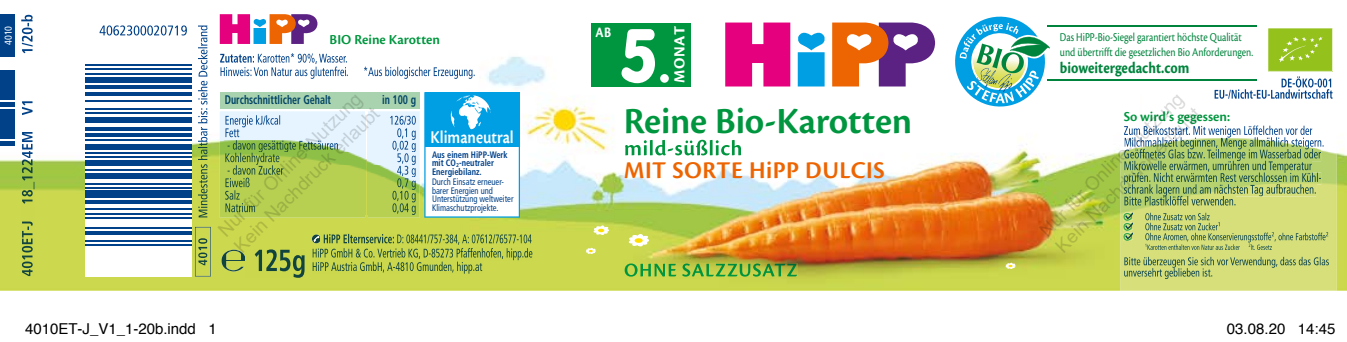
<style>
.page{position:relative;width:1347px;height:342px;background:#fff}
.page>*{position:absolute;margin:0;border:0;box-sizing:border-box;transform-origin:0 0}
.t1{font:900 74.25px "VAG Rounded";color:#fff;scale:.91 1}
.t2{font:600 38.25px "Cronos Pro";letter-spacing:-.01em;color:#00963f}
.t3{font:600 25px "Cronos Pro";letter-spacing:.02em;color:#ec6502}
.t4{font:18.75px/22.8px "Arial";color:rgb(0 0 0/.15)}
.t5{font:18.75px "Cronos MMSB";color:#fff;scale:.85 1}
.t6{font:700 16.75px "Cronos Pro";color:#00843d;scale:.85 1}
.t7{font:700 16px "Cronos Pro";letter-spacing:.03em;color:#fff}
.t8{font:15px "Helvetica";color:#000}
.t9{font:700 15px "Cronos Pro";color:#fff;scale:.85 1}
.t10{font:600 14.25px "Cronos Pro";color:#00963f}
.t11{font:12.5px/15px "Cronos Pro";color:#00843d;scale:.8 1}
.t12{font:700 condensed 12.5px "Frutiger LT Pro";color:#014366;scale:.8 1}
.t13{font:condensed 10px "Frutiger LT Pro";color:#fff}
.t14{font:condensed 9.5px/8.8px "Frutiger LT Pro";color:#004189;scale:.9 1}
.t15{font:700 condensed 9.5px/8.8px "Frutiger LT Pro";color:#004189;scale:.9 1}
.s1{font-size:50px}
</style>
<div class="page">
<img style="left:0;top:14px;width:1346px;height:277px">
<svg style="left:593px;top:225px;width:16px;height:10px"></svg>
<svg style="left:628px;top:234px;width:21px;height:12px"></svg>
<div style="left:634px;top:238px;width:8px;height:5px;background:#fd0;border-radius:50%"></div>
<svg style="left:585px;top:248px;width:11px;height:6px"></svg>
<svg style="left:1005px;top:263px;width:10px;height:6px"></svg>
<img style="left:1120px;top:14px;width:216px;height:277px">
<div style="left:85px;top:43px;width:106px;height:233px;background:#fff"></div>
<hr style="left:85px;top:244px;width:106px;height:2px;background:#004189">
<hr style="left:85px;top:240px;width:106px;height:2px;background:#004189">
<hr style="left:85px;top:231px;width:106px;height:3px;background:#004189">
<hr style="left:85px;top:227px;width:106px;height:2px;background:#004189">
<hr style="left:85px;top:217px;width:106px;height:2px;background:#004189">
<hr style="left:85px;top:213px;width:106px;height:2px;background:#004189">
<hr style="left:85px;top:208px;width:106px;height:1px;background:#004189">
<hr style="left:85px;top:200px;width:106px;height:4px;background:#004189">
<div style="left:85px;top:190px;width:106px;height:8px;background:#004189"></div>
<hr style="left:85px;top:186px;width:106px;height:2px;background:#004189">
<hr style="left:85px;top:183px;width:106px;height:2px;background:#004189">
<div style="left:85px;top:173px;width:106px;height:6px;background:#004189"></div>
<hr style="left:85px;top:169px;width:106px;height:2px;background:#004189">
<div style="left:85px;top:160px;width:106px;height:5px;background:#004189"></div>
<hr style="left:85px;top:156px;width:106px;height:2px;background:#004189">
<hr style="left:85px;top:152px;width:106px;height:2px;background:#004189">
<div style="left:85px;top:144px;width:106px;height:6px;background:#004189"></div>
<hr style="left:85px;top:139px;width:106px;height:1px;background:#004189">
<hr style="left:85px;top:133px;width:106px;height:4px;background:#004189">
<hr style="left:85px;top:127px;width:106px;height:4px;background:#004189">
<div style="left:85px;top:117px;width:106px;height:6px;background:#004189"></div>
<hr style="left:85px;top:112px;width:106px;height:2px;background:#004189">
<hr style="left:85px;top:108px;width:106px;height:2px;background:#004189">
<hr style="left:85px;top:100px;width:106px;height:2px;background:#004189">
<hr style="left:85px;top:92px;width:106px;height:4px;background:#004189">
<hr style="left:85px;top:85px;width:106px;height:4px;background:#004189">
<div style="left:85px;top:77px;width:106px;height:6px;background:#004189"></div>
<hr style="left:85px;top:73px;width:106px;height:2px;background:#004189">
<hr style="left:85px;top:68px;width:106px;height:1px;background:#004189">
<hr style="left:85px;top:64px;width:106px;height:2px;background:#004189">
<svg style="left:220px;top:14px;width:97px;height:30px"></svg>
<svg style="left:832px;top:23px;width:103px;height:63px"></svg>
<svg style="left:796px;top:29px;width:30px;height:57px"></svg>
<svg style="left:725px;top:23px;width:65px;height:63px;background:#e8208d"></svg>
<svg style="left:1267px;top:28px;width:65px;height:44px;background:#9dc62f"></svg>
<div style="left:220px;top:92px;width:200px;height:16px;background:#a8d3ae"></div>
<svg style="left:950px;top:14px;width:102px;height:97px"></svg>
<img style="left:220px;top:111px;width:145px;height:107px">
<img style="left:368px;top:111px;width:52px;height:107px">
<div style="left:591px;top:23px;width:99px;height:63px;background:#00963f"></div>
<hr style="left:1047px;top:25px;width:210px;height:1px;background:#00843d">
<hr style="left:1047px;top:79px;width:210px;height:1px;background:#00843d">
<img style="left:1133px;top:213px;width:76px;height:7px">
<img style="left:1133px;top:223px;width:84px;height:7px">
<img style="left:1133px;top:233px;width:138px;height:9px">
<img style="left:1274px;top:233px;width:51px;height:8px">
<svg style="left:1325px;top:232px;width:3px;height:4px"></svg>
<img style="left:1147px;top:244px;width:100px;height:6px">
<img style="left:1251px;top:244px;width:20px;height:6px">
<img style="left:1281px;top:76px;width:50px;height:11px">
<img style="left:1214px;top:89px;width:118px;height:10px">
<img style="left:1124px;top:257px;width:205px;height:11px">
<img style="left:1124px;top:268px;width:88px;height:11px">
<img style="left:1124px;top:125px;width:188px;height:12px">
<img style="left:1124px;top:137px;width:199px;height:12px">
<img style="left:1124px;top:149px;width:197px;height:12px">
<img style="left:1124px;top:161px;width:187px;height:11px">
<img style="left:1124px;top:172px;width:197px;height:13px">
<img style="left:1124px;top:184px;width:192px;height:12px">
<img style="left:1124px;top:196px;width:111px;height:9px">
<img style="left:100px;top:25px;width:87px;height:10px">
<img style="left:198px;top:25px;width:9px;height:192px">
<img style="left:195px;top:227px;width:16px;height:49px">
<img style="left:198px;top:238px;width:9px;height:27px">
<img style="left:625px;top:140px;width:116px;height:15px">
<img style="left:220px;top:53px;width:35px;height:11px">
<img style="left:255px;top:53px;width:94px;height:11px">
<img style="left:220px;top:66px;width:254px;height:13px">
<svg style="left:312px;top:234px;width:9px;height:9px"></svg>
<img style="left:321px;top:234px;width:73px;height:9px">
<img style="left:397px;top:234px;width:134px;height:11px">
<img style="left:313px;top:248px;width:219px;height:12px">
<img style="left:313px;top:261px;width:169px;height:13px">
<img style="left:225px;top:115px;width:140px;height:13px">
<img style="left:368px;top:115px;width:48px;height:100px">
<img style="left:225px;top:128px;width:140px;height:87px">
<img style="left:368px;top:128px;width:47px;height:87px">
<svg style="left:365px;top:115px;width:3px;height:100px"></svg>
<img style="left:221px;top:250px;width:25px;height:21px">
<img style="left:246px;top:249px;width:59px;height:29px">
<img style="left:624px;top:263px;width:173px;height:13px">
<svg style="left:424px;top:92px;width:96px;height:126px"></svg>
<img style="left:0;top:71px;width:14px;height:28px">
<img style="left:0;top:103px;width:14px;height:3px">
<img style="left:0;top:110px;width:14px;height:28px">
<img style="left:0;top:142px;width:14px;height:3px">
<img style="left:21px;top:15px;width:13px;height:261px">
<img style="left:0;top:14px;width:14px;height:43px">
<svg style="left:1123px;top:212px;width:10px;height:29px"></svg>
<p class="t13" style="left:3px;top:45px;width:21px;rotate:-90deg">4010</p>
<p class="t10" style="left:330px;top:32px;width:112px">BIO Reine Karotten</p>
<p class="t9" style="left:595px;top:23px;width:20px">AB</p>
<h1 class="t1" style="left:621px;top:11px;width:56px">5<span class="s1">.</span></h1>
<p class="t7" style="left:670px;top:83px;width:58px;rotate:-90deg">MONAT</p>
<p class="t11" style="left:1060px;top:29px;width:243px">Das HiPP-Bio-Siegel garantiert höchste Qualität und übertrifft die gesetzlichen Bio Anforderungen.</p>
<h3 class="t6" style="left:1060px;top:58px;width:154px">bioweitergedacht.com</h3>
<h3 class="t4" style="left:213px;top:225px;width:198px;rotate:-45deg">Nur für Online-Nutzung<br>Kein Nachdruck erlaubt</h3>
<h3 class="t4" style="left:1034px;top:225px;width:198px;rotate:-45deg">Nur für Online-Nutzung<br>Kein Nachdruck erlaubt</h3>
<p class="t12" style="left:225px;top:93px;width:134px">Durchschnittlicher Gehalt</p>
<p class="t12" style="left:382px;top:93px;width:44px">in 100 g</p>
<h2 class="t2" style="left:624px;top:99px;width:290px">Reine Bio-Karotten</h2>
<h3 class="t3" style="left:624px;top:156px;width:262px">MIT SORTE HiPP DULCIS</h3>
<p class="t10" style="left:1123px;top:108px;width:108px">So wird’s gegessen:</p>
<h3 class="t5" style="left:430px;top:127px;width:99px">Klimaneutral</h3>
<p class="t15" style="left:432px;top:150px;width:86px">Aus einem HiPP-Werk mit CO<sub>2</sub>-neutraler<br>Energiebilanz.</p>
<p class="t14" style="left:432px;top:177px;width:92px">Durch Einsatz erneuer&shy;barer Energien und<br>Unterstützung weltweiter<br>Klimaschutzprojekte.</p>
<p class="t8" style="left:25px;top:317px;width:193px">4010ET-J_V1_1-20b.indd 1</p>
<p class="t8" style="left:1226px;top:317px;width:110px">03.08.20 14:45</p>
</div>
